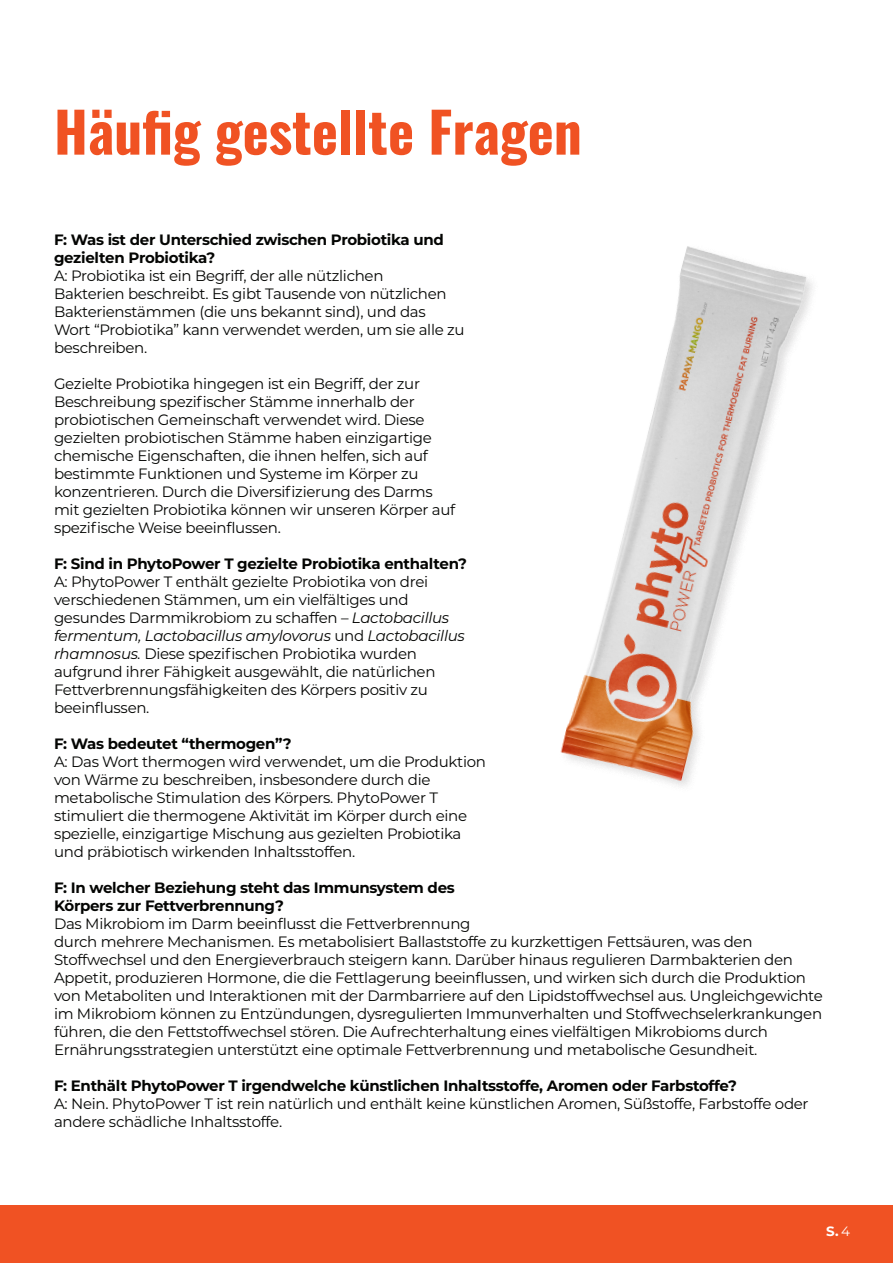
<style>
.page{position:relative;width:893px;height:1263px;background:#fff}
.page>*{position:absolute;margin:0;border:0;box-sizing:border-box;transform-origin:0 0}
.t1{font:55.5px "Oswald";color:#f05223}
.t2{font:15px/18px "Montserrat";letter-spacing:-.02em;color:#040503}
.t3{font:100 15px/18px "Montserrat";letter-spacing:-.02em;color:#040503}
.t4{font:100 13.5px "Montserrat";color:#fff}
.s1{font-style:italic}
.s2{font-weight:400}
</style>
<div class="page">
<div style="left:0;top:1205px;width:893px;height:58px;background:#f05223"></div>
<img style="left:560px;top:246px;width:253px;height:540px">
<p class="t1" style="left:54px;top:83px;width:529px">Häufig gestellte Fragen</p>
<p class="t3" style="left:54px;top:230px;width:391px">F: Was ist der Unterschied zwischen Probiotika und gezielten Probiotika?</p>
<p class="t2" style="left:54px;top:266px;width:412px">A: Probiotika ist ein Begriff, der alle nützlichen<br>Bakterien beschreibt. Es gibt Tausende von nützlichen Bakterienstämmen (die uns bekannt sind), und das Wort “Probiotika” kann verwendet werden, um sie alle zu beschreiben.</p>
<p class="t2" style="left:54px;top:374px;width:403px">Gezielte Probiotika hingegen ist ein Begriff, der zur Beschreibung spezifischer Stämme innerhalb der probiotischen Gemeinschaft verwendet wird. Diese gezielten probiotischen Stämme haben einzigartige chemische Eigenschaften, die ihnen helfen, sich auf bestimmte Funktionen und Systeme im Körper zu konzentrieren. Durch die Diversifizierung des Darms mit gezielten Probiotika können wir unseren Körper auf spezifische Weise beeinflussen.</p>
<p class="t3" style="left:54px;top:554px;width:414px">F: Sind in PhytoPower T gezielte Probiotika enthalten?</p>
<p class="t2" style="left:54px;top:572px;width:412px">A: PhytoPower T enthält gezielte Probiotika von drei verschiedenen Stämmen, um ein vielfältiges und gesundes Darmmikrobiom zu schaffen – <span class="s1">Lactobacillus fermentum, Lactobacillus amylovorus</span> und <span class="s1">Lactobacillus rhamnosus.</span> Diese spezifischen Probiotika wurden aufgrund ihrer Fähigkeit ausgewählt, die natürlichen Fettverbrennungsfähigkeiten des Körpers positiv zu beeinflussen.</p>
<p class="t3" style="left:54px;top:734px;width:239px">F: Was bedeutet “thermogen”?</p>
<p class="t2" style="left:54px;top:752px;width:433px">A: Das Wort thermogen wird verwendet, um die Produktion von Wärme zu beschreiben, insbesondere durch die metabolische Stimulation des Körpers. PhytoPower T stimuliert die thermogene Aktivität im Körper durch eine spezielle, einzigartige Mischung aus gezielten Probiotika und präbiotisch wirkenden Inhaltsstoffen.</p>
<p class="t3" style="left:54px;top:878px;width:402px">F: In welcher Beziehung steht das Immunsystem des<br>Körpers zur Fettverbrennung?</p>
<p class="t2" style="left:54px;top:914px;width:770px">Das Mikrobiom im Darm beeinflusst die Fettverbrennung<br>durch mehrere Mechanismen. Es metabolisiert Ballaststoffe zu kurzkettigen Fettsäuren, was den Stoffwechsel und den Energieverbrauch steigern kann. Darüber hinaus regulieren Darmbakterien den Appetit, produzieren Hormone, die die Fettlagerung beeinflussen, und wirken sich durch die Produktion von Metaboliten und Interaktionen mit der Darmbarriere auf den Lipidstoffwechsel aus. Ungleichgewichte im Mikrobiom können zu Entzündungen, dysregulierten Immunverhalten und Stoffwechselerkrankungen führen, die den Fettstoffwechsel stören. Die Aufrechterhaltung eines vielfältigen Mikrobioms durch Ernährungsstrategien unterstützt eine optimale Fettverbrennung und metabolische Gesundheit.</p>
<p class="t3" style="left:54px;top:1076px;width:684px">F: Enthält PhytoPower T irgendwelche künstlichen Inhaltsstoffe, Aromen oder Farbstoffe?</p>
<p class="t2" style="left:54px;top:1094px;width:756px">A: Nein. PhytoPower T ist rein natürlich und enthält keine künstlichen Aromen, Süßstoffe, Farbstoffe oder andere schädliche Inhaltsstoffe.</p>
<p class="t4" style="left:826px;top:1222px;width:25px">S.<span class="s2">4</span></p>
</div>
